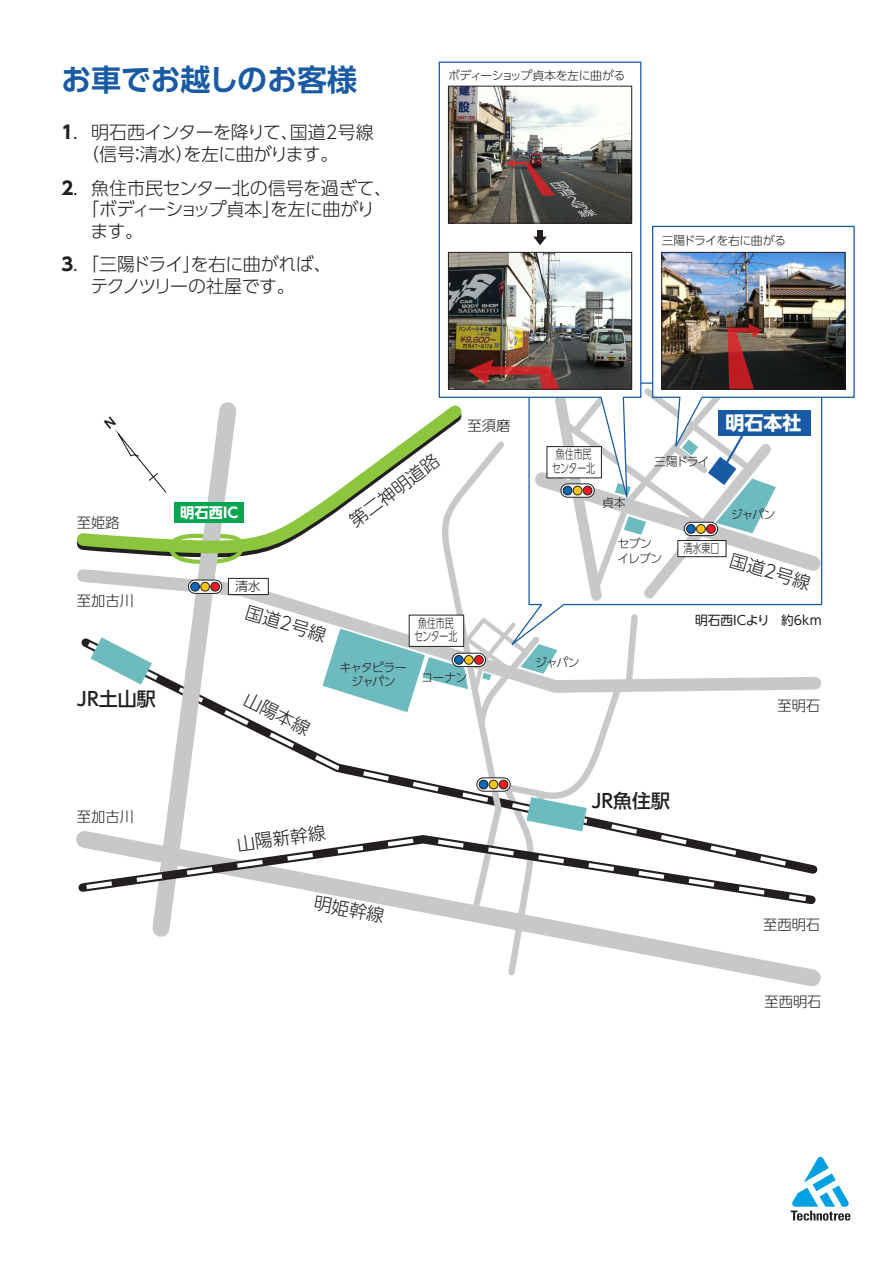
<style>
.page{position:relative;width:893px;height:1263px;background:#fff}
.page>*{position:absolute;margin:0;border:0;box-sizing:border-box;transform-origin:0 0}
.t1{font:700 30px "UD Shin Go Pro De";letter-spacing:-.005em;color:#185aa3}
.t2{font:500 19.05px "UD Shin Go Pro";color:#231f20}
.t3{font:700 19.05px "UD Shin Go Pro";color:#fff}
.t4{font:300 18px/21.6px "UD Shin Go Pro";letter-spacing:-.03em;color:#231f20}
.t5{font:300 18px "UD Shin Go Pro";color:#231f20}
.t6{font:300 17.85px "UD Shin Go Pro";color:#231f20}
.t7{font:300 14.25px "UD Shin Go Pro";color:#231f20}
.t8{font:700 14.25px "UD Shin Go Pro";color:#fff}
.t9{font:300 12.75px/13.5px "UD Shin Go Pro";color:#231f20;text-align:center;scale:.7 1}
.t10{font:12.75px "UD Shin Go Pro";color:#231f20}
.t11{font:300 12.75px "UD Shin Go Pro";color:#231f20}
.t12{font:300 11.85px/14.2px "UD Shin Go Pro";letter-spacing:-.04em;color:#231f20}
.t13{font:300 11.85px/14.2px "UD Shin Go Pro";letter-spacing:-.09em;color:#231f20;text-align:center}
.s1{font-weight:700}
</style>
<div class="page">
<svg style="left:247px;top:718px;width:76px;height:48px"></svg>
<svg style="left:77px;top:569px;width:246px;height:117px"></svg>
<svg style="left:142px;top:553px;width:105px;height:384px"></svg>
<svg style="left:91px;top:637px;width:61px;height:47px"></svg>
<svg style="left:76px;top:831px;width:171px;height:78px"></svg>
<svg style="left:82px;top:835px;width:241px;height:69px"></svg>
<svg style="left:76px;top:402px;width:247px;height:151px"></svg>
<div style="left:175px;top:502px;width:69px;height:21px;background:#00a54f"></div>
<svg style="left:104px;top:416px;width:64px;height:78px"></svg>
<svg style="left:188px;top:580px;width:34px;height:13px"></svg>
<div style="left:188px;top:580px;width:34px;height:14px;border:1px solid #231f20;border-radius:7px"></div>
<div style="left:211px;top:582px;width:8px;height:9px;background:#ee1d23;border-radius:50%"></div>
<div style="left:211px;top:582px;width:9px;height:9px;border:1px solid #231f20;border-radius:50%"></div>
<div style="left:191px;top:582px;width:8px;height:9px;background:#0b68b4;border-radius:50%"></div>
<div style="left:191px;top:582px;width:9px;height:9px;border:1px solid #231f20;border-radius:50%"></div>
<div style="left:201px;top:582px;width:8px;height:9px;background:#fec50d;border-radius:50%"></div>
<div style="left:201px;top:582px;width:9px;height:9px;border:1px solid #231f20;border-radius:50%"></div>
<div style="left:228px;top:578px;width:41px;height:17px;background:#fff;border:1px solid #231f20"></div>
<svg style="left:438px;top:61px;width:204px;height:165px"></svg>
<svg style="left:323px;top:226px;width:531px;height:753px"></svg>
<div style="left:537px;top:230px;width:6px;height:9px;background:#231f20"></div>
<img style="left:450px;top:88px;width:180px;height:133px">
<div style="left:448px;top:86px;width:184px;height:137px;border:1px solid #231f20"></div>
<svg style="left:791px;top:1156px;width:59px;height:64px"></svg>
<svg style="left:506px;top:159px;width:92px;height:58px;background:#554a47"></svg>
<h1 class="t1" style="left:61px;top:55px;width:297px">お車でお越しのお客様</h1>
<p class="t12" style="left:448px;top:67px;width:179px">ボディーショップ貞本を左に曲がる</p>
<p class="t4" style="left:81px;top:121px;width:294px;text-indent:-20px"><span class="s1">1</span>. 明石西インターを降りて、国道2号線（信号：清水）を左に曲がります。</p>
<p class="t5" style="left:61px;top:173px;width:332px"><span class="s1">2</span>. 魚住市民センター北の信号を過ぎて、</p>
<p class="t4" style="left:81px;top:198px;width:295px">「ボディーショップ貞本」を左に曲がり</p>
<p class="t4" style="left:90px;top:219px;width:54px">ます。</p>
<p class="t4" style="left:61px;top:253px;width:272px;text-align:center"><span class="s1">3</span>. 「三陽ドライ」を右に曲がれば、テクノツリーの社屋です。</p>
<p class="t12" style="left:662px;top:233px;width:126px">三陽ドライを右に曲がる</p>
<p class="t7" style="left:77px;top:511px;width:44px">至姫路</p>
<p class="t8" style="left:180px;top:500px;width:59px">明石西IC</p>
<p class="t6" style="left:343px;top:511px;width:108px;rotate:-37deg">第二神明道路</p>
<p class="t7" style="left:467px;top:414px;width:44px">至須磨</p>
<p class="t9" style="left:552px;top:447px;width:64px">魚住市民センター北</p>
<p class="t12" style="left:602px;top:495px;width:25px">貞本</p>
<p class="t12" style="left:654px;top:454px;width:57px">三陽ドライ</p>
<p class="t3" style="left:725px;top:407px;width:77px">明石本社</p>
<p class="t12" style="left:731px;top:507px;width:46px">ジャパン</p>
<p class="t7" style="left:77px;top:589px;width:58px">至加古川</p>
<p class="t2" style="left:77px;top:683px;width:80px">JR土山駅</p>
<p class="t7" style="left:77px;top:805px;width:58px">至加古川</p>
<p class="t11" style="left:235px;top:576px;width:27px">清水</p>
<p class="t6" style="left:250px;top:598px;width:85px;rotate:16deg">国道2号線</p>
<p class="t6" style="left:252px;top:685px;width:73px;rotate:27deg">山陽本線</p>
<p class="t9" style="left:414px;top:616px;width:64px">魚住市民センター北</p>
<p class="t13" style="left:340px;top:659px;width:68px">キャタピラージャパン</p>
<p class="t12" style="left:421px;top:670px;width:48px">コーナン</p>
<p class="t6" style="left:235px;top:830px;width:91px;rotate:-8deg">山陽新幹線</p>
<p class="t6" style="left:317px;top:888px;width:73px;rotate:11deg">明姫幹線</p>
<p class="t12" style="left:535px;top:654px;width:46px">ジャパン</p>
<p class="t12" style="left:617px;top:536px;width:46px">セブンイレブン</p>
<p class="t9" style="left:683px;top:541px;width:53px">清水東口</p>
<p class="t6" style="left:734px;top:546px;width:85px;rotate:16deg">国道2号線</p>
<p class="t10" style="left:695px;top:610px;width:128px">明石西ICより　約6km</p>
<p class="t7" style="left:777px;top:694px;width:44px">至明石</p>
<p class="t2" style="left:591px;top:785px;width:80px">JR魚住駅</p>
<p class="t7" style="left:763px;top:913px;width:58px">至西明石</p>
<p class="t7" style="left:764px;top:990px;width:58px">至西明石</p>
</div>
